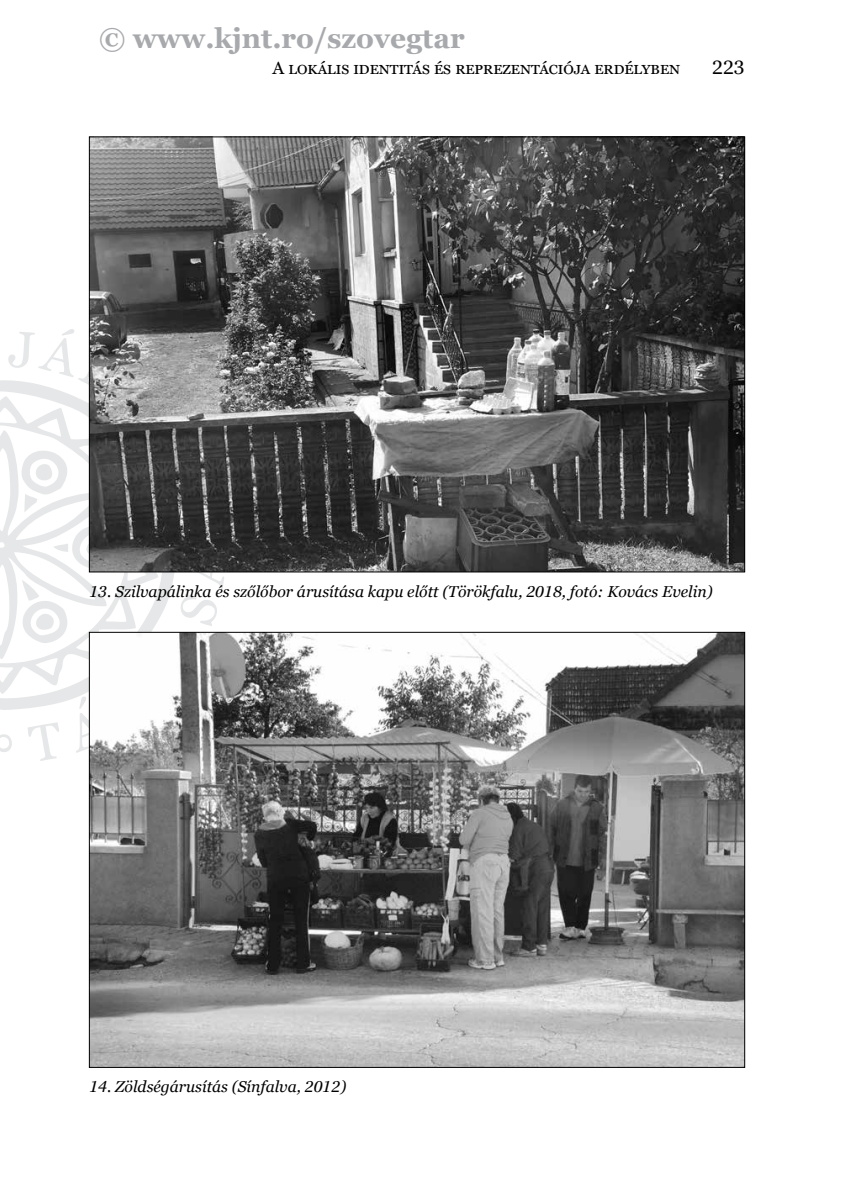
<style>
.page{position:relative;width:844px;height:1191px;background:#fff}
.page>*{position:absolute;margin:0;border:0;box-sizing:border-box;transform-origin:0 0}
.t1{font:700 28px "Georgia";color:#a7a9ac}
.t2{font:19.25px "Georgia";color:#000}
.t3{font:17.5px "Georgia";letter-spacing:.11em;color:#000}
.t4{font:italic 15.75px "Georgia";color:#000}
</style>
<div class="page">
<svg style="left:0;top:328px;width:227px;height:433px"></svg>
<img style="left:91px;top:138px;width:652px;height:432px">
<img style="left:91px;top:634px;width:652px;height:431px">
<h1 class="t1" style="left:99px;top:20px;width:367px">© www.kjnt.ro/szovegtar</h1>
<p class="t3" style="left:272px;top:58px;width:408px">A lokális identitás és reprezentációja erdélyben</p>
<p class="t2" style="left:712px;top:56px;width:34px">223</p>
<p class="t4" style="left:89px;top:581px;width:624px">13. Szilvapálinka és szőlőbor árusítása kapu előtt (Törökfalu, 2018, fotó : Kovács Evelin)</p>
<p class="t4" style="left:89px;top:1076px;width:258px">14. Zöldségárusítás (Sínfalva, 2012)</p>
</div>
